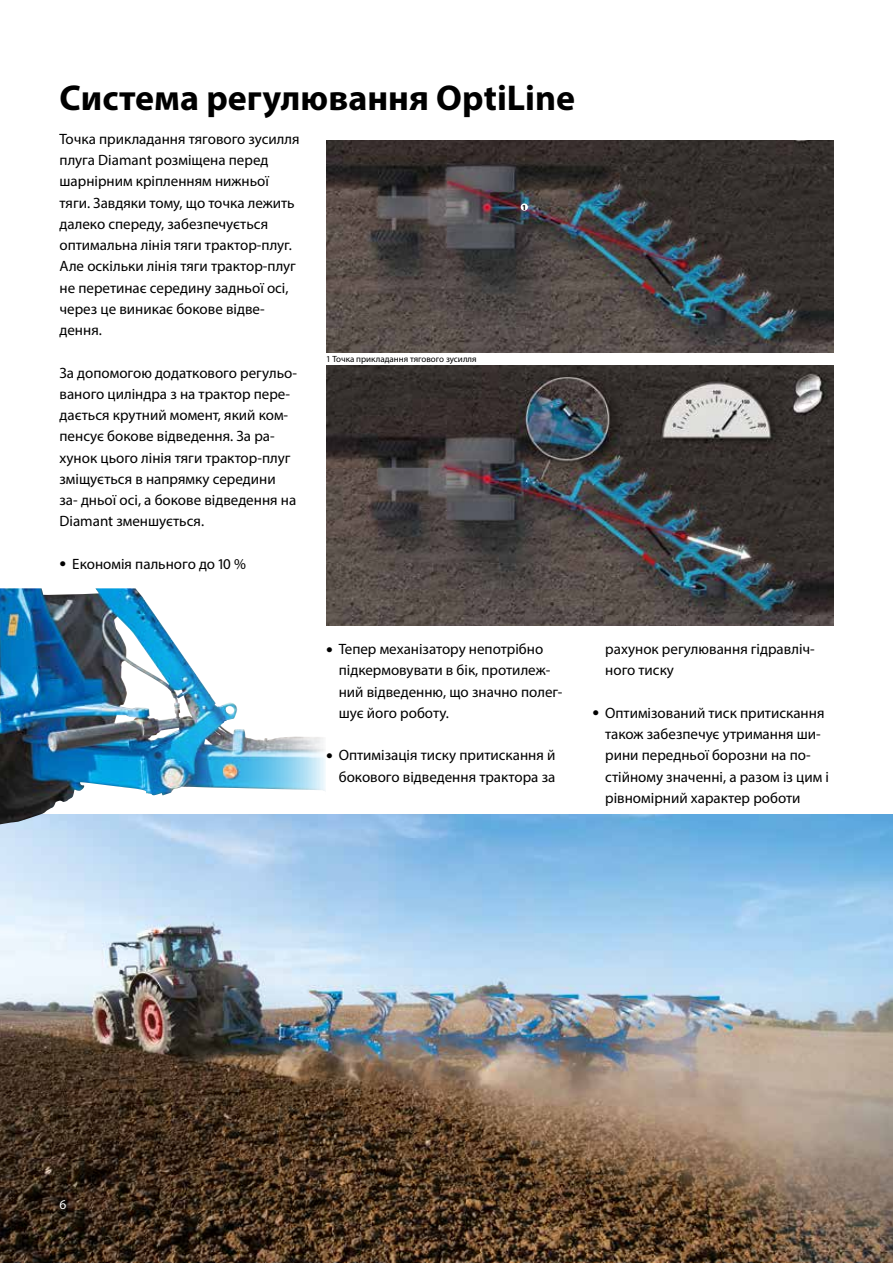
<style>
.page{position:relative;width:893px;height:1263px;background:#fff}
.page>*{position:absolute;margin:0;border:0;box-sizing:border-box;transform-origin:0 0}
.t1{font:700 36px "Myriad Pro";color:#000}
.t2{font:15px/21.3px "Myriad Pro";color:#000}
.t3{font:13.5px "Myriad Pro";color:#fff}
.t4{font:9px "Myriad Pro";color:#000}
.t5{font:700 7.5px "Myriad Pro";color:#000}
.s1{font-size:24px}
</style>
<div class="page">
<img style="left:0;top:814px;width:893px;height:449px">
<img style="left:326px;top:140px;width:507px;height:212px">
<img style="left:326px;top:366px;width:507px;height:260px">
<img style="left:0;top:588px;width:326px;height:236px">
<div style="left:521px;top:203px;width:7px;height:8px;background:#fff;border-radius:50%"></div>
<h1 class="t1" style="left:60px;top:74px;width:517px">Система регулювання OptiLine</h1>
<p class="t2" style="left:60px;top:128px;width:242px">Точка прикладання тягового зусилля плуга Diamant розміщена перед шарнірним кріпленням нижньої тяги. Завдяки тому, що точка лежить далеко спереду, забезпечується оптимальна лінія тяги трактор-плуг.<br>Але оскільки лінія тяги трактор-плуг не перетинає середину задньої осі, через це виникає бокове відве&shy;дення.</p>
<p class="t2" style="left:60px;top:362px;width:239px">За допомогою додаткового регульо&shy;ваного циліндра з на трактор пере&shy;дається крутний момент, який ком&shy;пенсує бокове відведення. За ра&shy;хунок цього лінія тяги трактор-плуг зміщується в напрямку середини за- дньої осі, а бокове відведення на Diamant зменшується.</p>
<p class="t2" style="left:60px;top:553px;width:188px"><span class="s1">•</span> Економія пального до 10 %</p>
<p class="t5" style="left:522px;top:202px;width:6px">1</p>
<p class="t4" style="left:326px;top:354px;width:152px">1 Точка прикладання тягового зусилля</p>
<p class="t2" style="left:339px;top:638px;width:225px;text-indent:-13px"><span class="s1">•</span> Тепер механізатору непотрібно підкермовувати в бік, протилеж&shy;ний відведенню, що значно полег&shy;шує його роботу.</p>
<p class="t2" style="left:326px;top:744px;width:231px;text-align:right"><span class="s1">•</span> Оптимізація тиску притискання й бокового відведення трактора за</p>
<p class="t2" style="left:605px;top:638px;width:211px">рахунок регулювання гідравліч&shy;ного тиску</p>
<p class="t2" style="left:605px;top:702px;width:225px;text-indent:-13px"><span class="s1">•</span> Оптимізований тиск притискання також забезпечує утримання ши&shy;рини передньої борозни на по&shy;стійному значенні, а разом із цим і рівномірний характер роботи</p>
<p class="t3" style="left:60px;top:1196px;width:8px">6</p>
</div>
